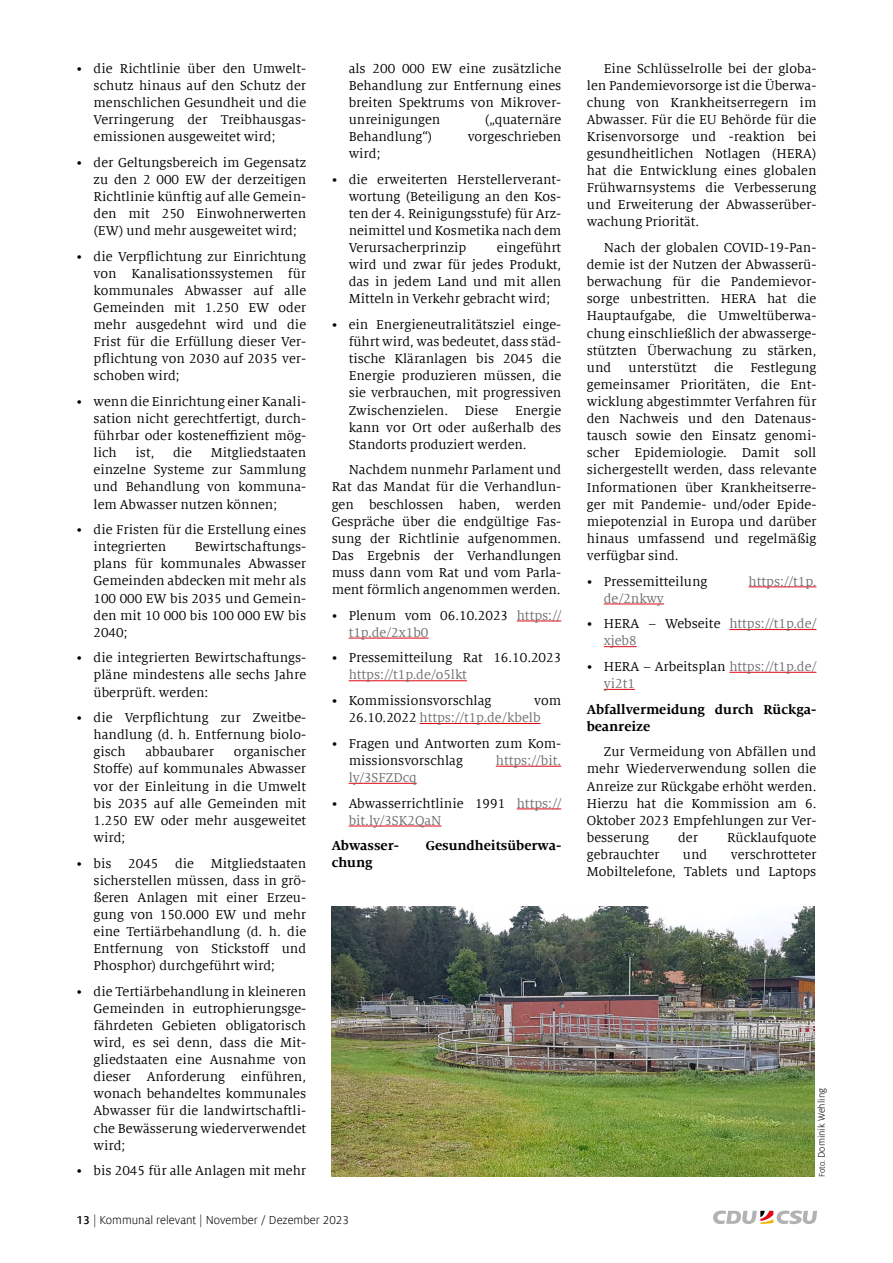
<style>
.page{position:relative;width:893px;height:1263px;background:#fff}
.page>*{position:absolute;margin:0;border:0;box-sizing:border-box;transform-origin:0 0}
.t1{font:14.25px/17.1px "Milo Serif Offc";color:#000;text-align:justify}
.t2{font:14.25px/17.1px "Milo Serif Offc";color:#6f6e6e}
.t3{font:700 14.25px/17.1px "Milo Serif Offc";color:#000}
.t4{font:12.75px "Milo Sans Offc";color:#000}
.t5{font:10.5px "Milo Sans Offc";color:#000}
.s1{color:#6f6e6e}
.s2{color:#000}
.s3{font-weight:700}
.s4{font-size:9px}
</style>
<div class="page">
<svg style="left:713px;top:1210px;width:104px;height:14px"></svg>
<hr style="left:517px;top:620px;width:44px;height:1px;background:#e30613">
<hr style="left:349px;top:638px;width:80px;height:1px;background:#e30613">
<hr style="left:349px;top:680px;width:118px;height:1px;background:#e30613">
<hr style="left:420px;top:723px;width:121px;height:1px;background:#e30613">
<hr style="left:496px;top:766px;width:65px;height:1px;background:#e30613">
<hr style="left:349px;top:783px;width:68px;height:1px;background:#e30613">
<hr style="left:517px;top:808px;width:44px;height:1px;background:#e30613">
<hr style="left:349px;top:825px;width:93px;height:1px;background:#e30613">
<hr style="left:749px;top:586px;width:67px;height:1px;background:#e30613">
<hr style="left:604px;top:603px;width:60px;height:1px;background:#e30613">
<hr style="left:729px;top:629px;width:87px;height:1px;background:#e30613">
<hr style="left:604px;top:646px;width:33px;height:1px;background:#e30613">
<hr style="left:729px;top:672px;width:87px;height:1px;background:#e30613">
<hr style="left:604px;top:689px;width:31px;height:1px;background:#e30613">
<img style="left:332px;top:907px;width:482px;height:269px">
<p class="t1" style="left:94px;top:60px;width:214px;text-indent:-17px">• die Richtlinie über den Umwelt&shy;schutz hinaus auf den Schutz der menschlichen Gesundheit und die Verringerung der Treibhausgas&shy;emissionen ausgeweitet wird;</p>
<p class="t1" style="left:94px;top:154px;width:214px;text-indent:-17px">• der Geltungsbereich im Gegensatz zu den 2 000 EW der derzeitigen Richtlinie künftig auf alle Gemein&shy;den mit 250 Einwohnerwerten (EW) und mehr ausgeweitet wird;</p>
<p class="t1" style="left:94px;top:248px;width:214px;text-indent:-17px">• die Verpflichtung zur Einrichtung von Kanalisationssystemen für kommunales Abwasser auf alle Gemeinden mit 1.250 EW oder mehr ausgedehnt wird und die Frist für die Erfüllung dieser Ver&shy;pflichtung von 2030 auf 2035 ver&shy;schoben wird;</p>
<p class="t1" style="left:94px;top:393px;width:214px;text-indent:-17px">• wenn die Einrichtung einer Kanali&shy;sation nicht gerechtfertigt, durch&shy;führbar oder kosteneffizient mög&shy;lich</p>
<p class="t1" style="left:94px;top:445px;width:214px;text-indent:117px">Mitgliedstaaten einzelne Systeme zur Sammlung und Behandlung von kommuna&shy;lem Abwasser nutzen können;</p>
<p class="t1" style="left:94px;top:521px;width:214px;text-indent:-17px">• die Fristen für die Erstellung eines integrierten</p>
<p class="t1" style="left:136px;top:445px;width:20px">ist,</p>
<p class="t1" style="left:173px;top:445px;width:21px">die</p>
<p class="t1" style="left:94px;top:539px;width:214px;text-indent:101px">Bewirtschaftungs&shy;plans für kommunales Abwasser Gemeinden abdecken mit mehr als 100 000 EW bis 2035 und Gemein&shy;den mit 10 000 bis 100 000 EW bis 2040;</p>
<p class="t1" style="left:94px;top:650px;width:214px;text-indent:-17px">• die integrierten Bewirtschaftungs&shy;pläne mindestens alle sechs Jahre überprüft. werden:</p>
<p class="t1" style="left:94px;top:709px;width:214px;text-indent:-17px">• die Verpflichtung zur Zweitbe&shy;handlung (d. h. Entfernung biolo&shy;gisch</p>
<p class="t1" style="left:94px;top:744px;width:214px;text-indent:140px">organischer Stoffe) auf kommunales Abwasser vor der Einleitung in die Umwelt bis 2035 auf alle Gemeinden mit 1.250 EW oder mehr ausgeweitet wird;</p>
<p class="t1" style="left:94px;top:855px;width:214px;text-indent:-17px">• bis 2045 die Mitgliedstaaten sicherstellen müssen, dass in grö&shy;ßeren Anlagen mit einer Erzeu&shy;gung von 150.000 EW und mehr eine Tertiärbehandlung (d. h. die Entfernung von Stickstoff und Phosphor) durchgeführt wird;</p>
<p class="t1" style="left:94px;top:983px;width:214px;text-indent:-17px">• die Tertiärbehandlung in kleineren Gemeinden in eutrophierungsge&shy;fährdeten Gebieten obligatorisch wird, es sei denn, dass die Mit&shy;gliedstaaten eine Ausnahme von dieser Anforderung einführen, wonach behandeltes kommunales Abwasser für die landwirtschaftli&shy;che Bewässerung wiederverwendet wird;</p>
<p class="t1" style="left:77px;top:1162px;width:231px">• bis 2045 für alle Anlagen mit mehr</p>
<p class="t1" style="left:146px;top:744px;width:70px">abbaubarer</p>
<p class="t1" style="left:349px;top:60px;width:214px">als 200 000 EW eine zusätzliche Behandlung zur Entfernung eines breiten Spektrums von Mikrover&shy;unreinigungen</p>
<p class="t1" style="left:485px;top:111px;width:78px">(„quaternäre</p>
<p class="t1" style="left:349px;top:128px;width:85px">Behandlung“)</p>
<p class="t1" style="left:468px;top:128px;width:95px">vorgeschrieben</p>
<p class="t1" style="left:349px;top:145px;width:33px">wird;</p>
<p class="t1" style="left:349px;top:171px;width:214px;text-indent:-17px">• die erweiterten Herstellerverant&shy;wortung (Beteiligung an den Kos&shy;ten der 4. Reinigungsstufe) für Arz&shy;neimittel und Kosmetika nach dem Verursacherprinzip</p>
<p class="t1" style="left:349px;top:239px;width:214px;text-indent:148px">eingeführt wird und zwar für jedes Produkt, das in jedem Land und mit allen Mitteln in Verkehr gebracht wird;</p>
<p class="t1" style="left:349px;top:316px;width:214px;text-indent:-17px">• ein Energieneutralitätsziel einge&shy;führt wird, was bedeutet, dass städ&shy;tische Kläranlagen bis 2045 die Energie produzieren müssen, die sie verbrauchen, mit progressiven Zwischenzielen. Diese Energie kann vor Ort oder außerhalb des Standorts produziert werden.</p>
<p class="t1" style="left:332px;top:462px;width:231px;text-indent:17px">Nachdem nunmehr Parlament und Rat das Mandat für die Verhandlun&shy;gen beschlossen haben, werden Gespräche über die endgültige Fas&shy;sung der Richtlinie aufgenommen.<br>Das Ergebnis der Verhandlungen muss dann vom Rat und vom Parla&shy;ment förmlich angenommen werden.</p>
<p class="t1" style="left:349px;top:607px;width:214px;text-indent:-17px">• Plenum vom 06.10.2023 <span class="s1">https:// t1p.de/2x1b0</span></p>
<p class="t1" style="left:332px;top:650px;width:231px">• Pressemitteilung Rat 16.10.2023</p>
<p class="t2" style="left:349px;top:667px;width:120px">https://t1p.de/o5lkt</p>
<p class="t1" style="left:332px;top:692px;width:161px">• Kommissionsvorschlag</p>
<p class="t2" style="left:349px;top:692px;width:214px;text-indent:186px"><span class="s2">vom<br>26.10.2022</span> https://t1p.de/kbelb</p>
<p class="t1" style="left:349px;top:735px;width:214px;text-indent:-17px">• Fragen und Antworten zum Kom&shy;missionsvorschlag</p>
<p class="t2" style="left:496px;top:752px;width:67px">https://bit.</p>
<p class="t2" style="left:349px;top:769px;width:70px">ly/3SFZDcq</p>
<p class="t1" style="left:349px;top:795px;width:214px;text-indent:-17px">• Abwasserrichtlinie 1991 <span class="s1">https:// bit.ly/3SK2QaN</span></p>
<p class="t3" style="left:332px;top:837px;width:69px">Abwasser-</p>
<p class="t3" style="left:426px;top:837px;width:137px">Gesundheitsüberwa-</p>
<p class="t3" style="left:332px;top:854px;width:42px">chung</p>
<p class="t4" style="left:77px;top:1213px;width:274px"><span class="s3">13</span> | Kommunal relevant | November / Dezember 2023</p>
<p class="t1" style="left:587px;top:60px;width:231px;text-indent:17px">Eine Schlüsselrolle bei der globa&shy;len Pandemievorsorge ist die Überwa&shy;chung von Krankheitserregern im Abwasser. Für die EU Behörde für die Krisenvorsorge und -reaktion bei gesundheitlichen Notlagen (HERA) hat die Entwicklung eines globalen Frühwarnsystems die Verbesserung und Erweiterung der Abwasserüber&shy;wachung Priorität.</p>
<p class="t1" style="left:587px;top:239px;width:231px;text-indent:17px">Nach der globalen COVID-19-Pan&shy;demie ist der Nutzen der Abwasserü&shy;berwachung für die Pandemievor&shy;sorge unbestritten. HERA hat die Hauptaufgabe, die Umweltüberwa&shy;chung einschließlich der abwasserge&shy;stützten Überwachung zu stärken, und unterstützt die Festlegung gemeinsamer Prioritäten, die Ent&shy;wicklung abgestimmter Verfahren für den Nachweis und den Datenaus&shy;tausch sowie den Einsatz genomi&shy;scher Epidemiologie. Damit soll sichergestellt werden, dass relevante Informationen über Krankheitserre&shy;ger mit Pandemie- und/oder Epide&shy;miepotenzial in Europa und darüber hinaus umfassend und regelmäßig verfügbar sind.</p>
<p class="t1" style="left:587px;top:573px;width:122px">• Pressemitteilung</p>
<p class="t2" style="left:749px;top:573px;width:69px">https://t1p.</p>
<p class="t2" style="left:604px;top:590px;width:62px">de/2nkwy</p>
<p class="t2" style="left:604px;top:616px;width:214px;text-indent:-17px"><span class="s2">• HERA – Webseite</span> https://t1p.de/ xjeb8</p>
<p class="t2" style="left:604px;top:658px;width:214px;text-indent:-17px"><span class="s2">• HERA – Arbeitsplan</span> https://t1p.de/ yi2t1</p>
<p class="t3" style="left:587px;top:701px;width:231px">Abfallvermeidung durch Rückga&shy;beanreize</p>
<p class="t1" style="left:587px;top:744px;width:231px;text-indent:17px">Zur Vermeidung von Abfällen und mehr Wiederverwendung sollen die Anreize zur Rückgabe erhöht werden.<br>Hierzu hat die Kommission am 6.<br>Oktober 2023 Empfehlungen zur Ver&shy;besserung</p>
<p class="t1" style="left:678px;top:829px;width:21px">der</p>
<p class="t1" style="left:727px;top:829px;width:91px">Rücklaufquote</p>
<p class="t1" style="left:587px;top:846px;width:231px;text-align:right">verschrotteter<br>Mobiltelefone, Tablets und Laptops</p>
<p class="t1" style="left:587px;top:846px;width:74px">gebrauchter</p>
<p class="t1" style="left:683px;top:846px;width:26px">und</p>
<p class="t5" style="left:816px;top:1177px;width:91px;rotate:-90deg"><span class="s4">Foto.</span> Dominik Wehling</p>
</div>
